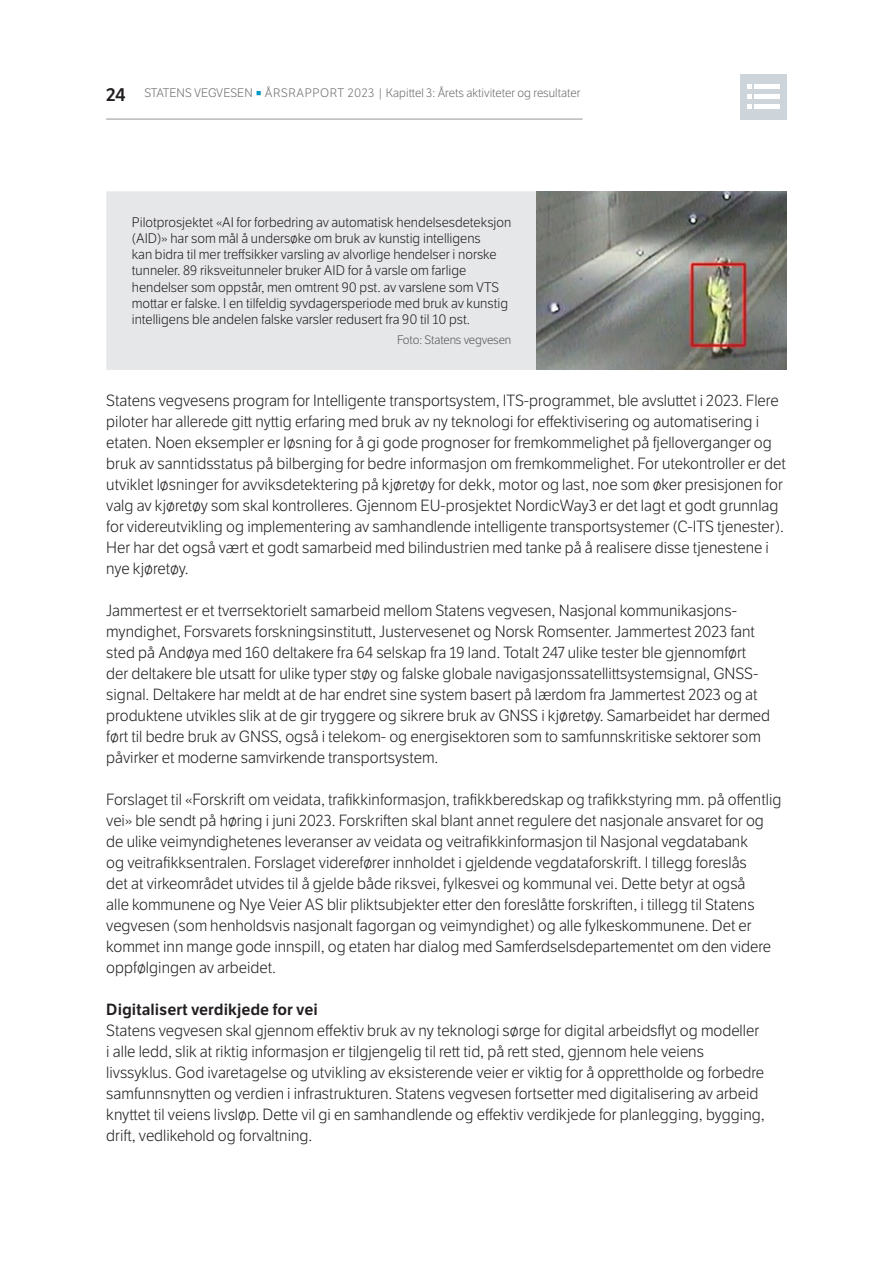
<style>
.page{position:relative;width:893px;height:1263px;background:#fff}
.page>*{position:absolute;margin:0;border:0;box-sizing:border-box;transform-origin:0 0}
.Brødtekst{font:15.75px/21px "LFT Etica Lt";color:#231f20}
.Nivå_5{font:15.75px "LFT Etica SB";color:#231f20}
.Brødtekst_Tekstbox{font:13.5px/16.2px "LFT Etica Lt";color:#231f20}
.t1{font:12px "LFT Etica Lt";color:#6c6d70}
.Brødtekst_Tekstbox-2{font:12px "LFT Etica Lt";letter-spacing:-.01em;color:#57585a}
.s1{font-family:"LFT Etica SB";font-size:18px;color:#231f20}
.s2{color:#0099c6}
</style>
<div class="page">
<hr style="left:106px;top:119px;width:477px;height:1px;background:#939598">
<div style="left:740px;top:74px;width:47px;height:45px;background:#cdd5db"></div>
<div style="left:755px;top:84px;width:25px;height:5px;background:#fff"></div>
<div style="left:755px;top:94px;width:25px;height:5px;background:#fff"></div>
<div style="left:755px;top:104px;width:25px;height:5px;background:#fff"></div>
<svg style="left:747px;top:84px;width:5px;height:25px"></svg>
<div style="left:106px;top:191px;width:431px;height:179px;background:#e6e7e9"></div>
<img style="left:537px;top:191px;width:250px;height:179px">
<p class="t1" style="left:106px;top:86px;width:476px"><span class="s1">24</span> STATENS VEGVESEN <span class="s2">e</span> ÅRSRAPPORT 2023 | Kapittel 3: Årets aktiviteter og resultater</p>
<p class="Brødtekst_Tekstbox" style="left:132px;top:214px;width:381px">Pilotprosjektet «AI for forbedring av automatisk hendelsesdeteksjon (AID)» har som mål å undersøke om bruk av kunstig intelligens<br>kan bidra til mer treffsikker varsling av alvorlige hendelser i norske tunneler. 89 riksveitunneler bruker AID for å varsle om farlige hendelser som oppstår, men omtrent 90 pst. av varslene som VTS mottar er falske. I en tilfeldig syvdagersperiode med bruk av kunstig intelligens ble andelen falske varsler redusert fra 90 til 10 pst.</p>
<p class="Brødtekst_Tekstbox-2" style="left:397px;top:333px;width:116px">Foto: Statens vegvesen</p>
<p class="Brødtekst" style="left:106px;top:390px;width:681px">Statens vegvesens program for Intelligente transportsystem, ITS-programmet, ble avsluttet i 2023. Flere piloter har allerede gitt nyttig erfaring med bruk av ny teknologi for effektivisering og automatisering i etaten. Noen eksempler er løsning for å gi gode prognoser for fremkommelighet på fjelloverganger og bruk av sanntidsstatus på bilberging for bedre informasjon om fremkommelighet. For utekontroller er det utviklet løsninger for avviksdetektering på kjøretøy for dekk, motor og last, noe som øker presisjonen for valg av kjøretøy som skal kontrolleres. Gjennom EU-prosjektet NordicWay3 er det lagt et godt grunnlag for videreutvikling og implementering av samhandlende intelligente transportsystemer (C-ITS tjenester).<br>Her har det også vært et godt samarbeid med bilindustrien med tanke på å realisere disse tjenestene i nye kjøretøy.</p>
<p class="Brødtekst" style="left:106px;top:600px;width:665px">Jammertest er et tverrsektorielt samarbeid mellom Statens vegvesen, Nasjonal kommunikasjons&shy;myndighet, Forsvarets forskningsinstitutt, Justervesenet og Norsk Romsenter. Jammertest 2023 fant sted på Andøya med 160 deltakere fra 64 selskap fra 19 land. Totalt 247 ulike tester ble gjennomført der deltakere ble utsatt for ulike typer støy og falske globale navigasjonssatellittsystemsignal, GNSS&shy;signal. Deltakere har meldt at de har endret sine system basert på lærdom fra Jammertest 2023 og at produktene utvikles slik at de gir tryggere og sikrere bruk av GNSS i kjøretøy. Samarbeidet har dermed ført til bedre bruk av GNSS, også i telekom- og energisektoren som to samfunnskritiske sektorer som påvirker et moderne samvirkende transportsystem.</p>
<p class="Brødtekst" style="left:106px;top:789px;width:677px">Forslaget til «Forskrift om veidata, trafikkinformasjon, trafikkberedskap og trafikkstyring mm. på offentlig vei» ble sendt på høring i juni 2023. Forskriften skal blant annet regulere det nasjonale ansvaret for og de ulike veimyndighetenes leveranser av veidata og veitrafikkinformasjon til Nasjonal vegdatabank<br>og veitrafikksentralen. Forslaget viderefører innholdet i gjeldende vegdataforskrift. I tillegg foreslås<br>det at virkeområdet utvides til å gjelde både riksvei, fylkesvei og kommunal vei. Dette betyr at også<br>alle kommunene og Nye Veier AS blir pliktsubjekter etter den foreslåtte forskriften, i tillegg til Statens vegvesen (som henholdsvis nasjonalt fagorgan og veimyndighet) og alle fylkeskommunene. Det er kommet inn mange gode innspill, og etaten har dialog med Samferdselsdepartementet om den videre oppfølgingen av arbeidet.</p>
<h5 class="Nivå_5" style="left:106px;top:1000px;width:213px">Digitalisert verdikjede for vei</h5>
<p class="Brødtekst" style="left:106px;top:1020px;width:660px">Statens vegvesen skal gjennom effektiv bruk av ny teknologi sørge for digital arbeidsflyt og modeller i alle ledd, slik at riktig informasjon er tilgjengelig til rett tid, på rett sted, gjennom hele veiens livssyklus. God ivaretagelse og utvikling av eksisterende veier er viktig for å opprettholde og forbedre samfunnsnytten og verdien i infrastrukturen. Statens vegvesen fortsetter med digitalisering av arbeid knyttet til veiens livsløp. Dette vil gi en samhandlende og effektiv verdikjede for planlegging, bygging, drift, vedlikehold og forvaltning.</p>
</div>
